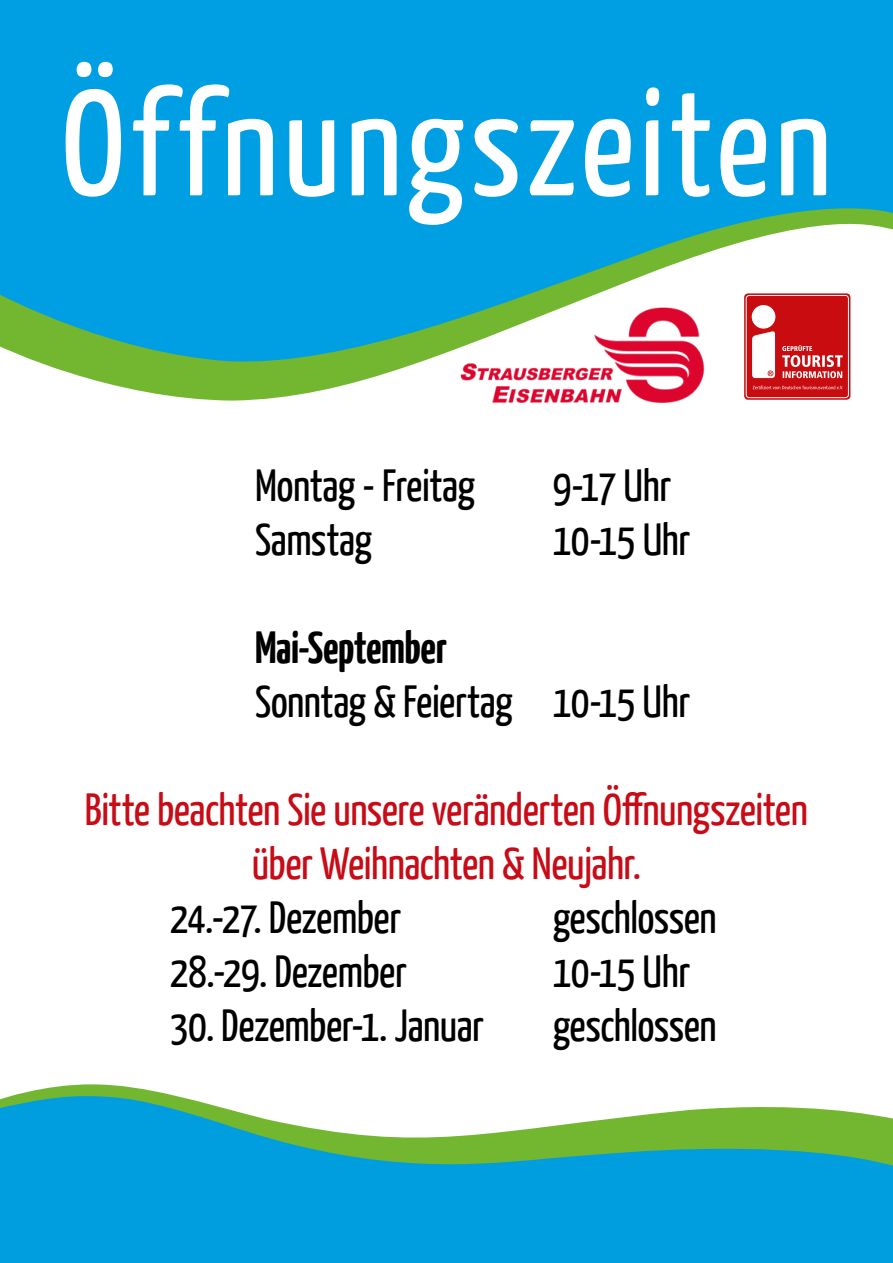
<style>
.page{position:relative;width:893px;height:1263px;background:#fff}
.page>*{position:absolute;margin:0;border:0;box-sizing:border-box;transform-origin:0 0}
.t1{font:150px "Yanone Kaffeesatz";letter-spacing:.03em;color:#fff}
.t2{font:45px "Yanone Kaffeesatz";letter-spacing:-.01em;color:#000}
.t3{font:45px/54px "Yanone Kaffeesatz";letter-spacing:-.01em;color:#c80c17;text-align:center}
.t4{font:700 45px "Yanone Kaffeesatz";letter-spacing:-.01em;color:#000}
</style>
<div class="page">
<div style="left:0;top:0;width:893px;height:187px;background:#009fe3"></div>
<div style="left:0;top:1171px;width:893px;height:92px;background:#009ede"></div>
<svg style="left:0;top:187px;width:893px;height:214px;fill:#009fe3"></svg>
<svg style="left:0;top:1084px;width:893px;height:87px"></svg>
<img style="left:446px;top:302px;width:271px;height:101px">
<div style="left:744px;top:293px;width:106px;height:107px;background:#c90c0f;border-radius:4px"></div>
<div style="left:746px;top:295px;width:103px;height:103px;border:1px solid #fff;border-radius:3px"></div>
<svg style="left:753px;top:385px;width:90px;height:4px"></svg>
<svg style="left:782px;top:345px;width:61px;height:33px"></svg>
<div style="left:752px;top:305px;width:23px;height:24px;background:#fff;border-radius:50%"></div>
<svg style="left:752px;top:331px;width:23px;height:47px"></svg>
<h1 class="t1" style="left:61px;top:52px;width:772px">Öffnungszeiten</h1>
<p class="t2" style="left:255px;top:458px;width:221px">Montag - Freitag</p>
<p class="t2" style="left:553px;top:458px;width:120px">9-17 Uhr</p>
<p class="t2" style="left:255px;top:512px;width:118px">Samstag</p>
<p class="t2" style="left:553px;top:512px;width:139px">10-15 Uhr</p>
<p class="t4" style="left:255px;top:620px;width:193px">Mai-September</p>
<p class="t2" style="left:255px;top:674px;width:437px">Sonntag &amp; Feiertag 10-15 Uhr</p>
<p class="t3" style="left:85px;top:781px;width:725px">Bitte beachten Sie unsere veränderten Öffnungszeiten über Weihnachten &amp; Neujahr.</p>
<p class="t2" style="left:170px;top:890px;width:233px">24.-27. Dezember</p>
<p class="t2" style="left:553px;top:890px;width:166px">geschlossen</p>
<p class="t2" style="left:170px;top:944px;width:238px">28.-29. Dezember</p>
<p class="t2" style="left:553px;top:944px;width:139px">10-15 Uhr</p>
<p class="t2" style="left:170px;top:998px;width:316px">30. Dezember-1. Januar</p>
<p class="t2" style="left:553px;top:998px;width:166px">geschlossen</p>
</div>
